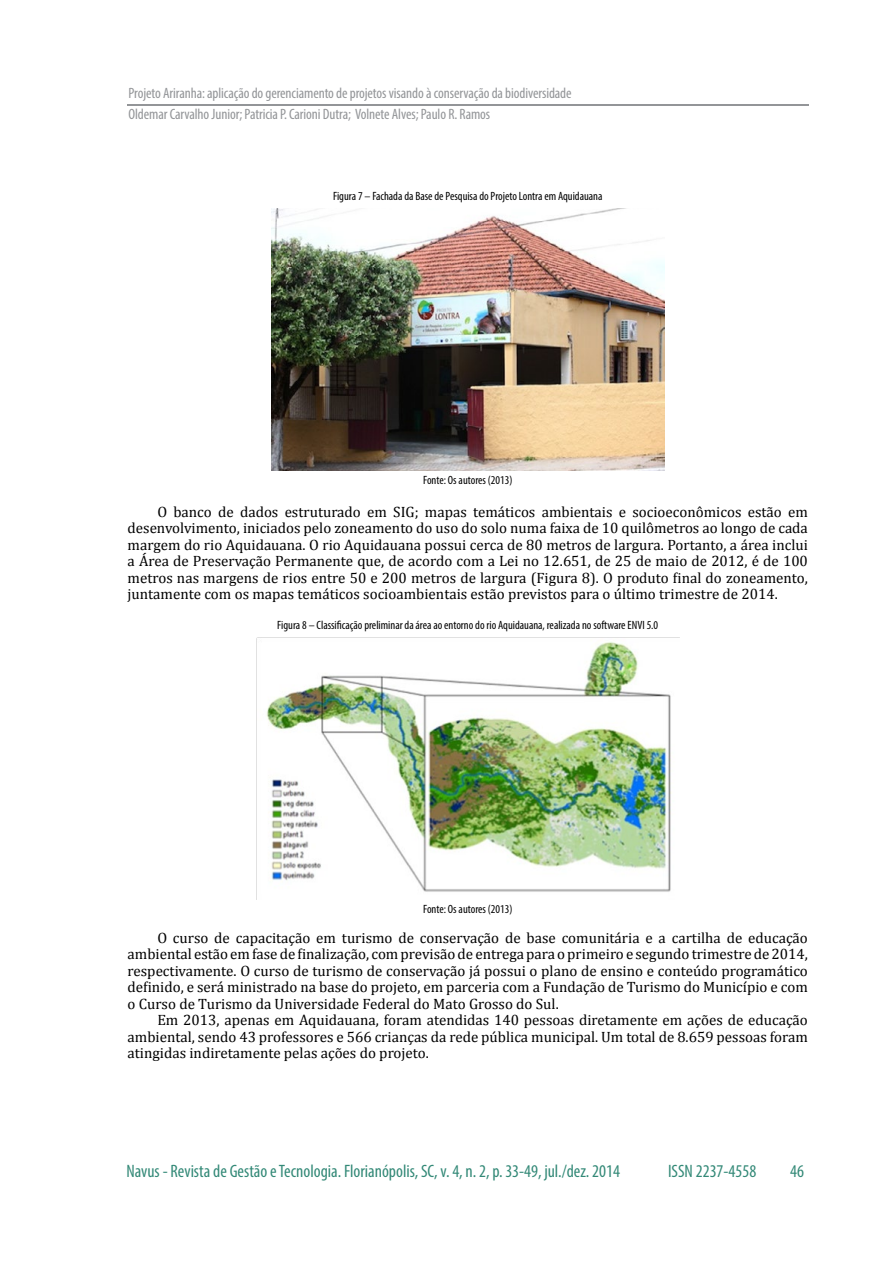
<style>
.page{position:relative;width:893px;height:1263px;background:#fff}
.page>*{position:absolute;margin:0;border:0;box-sizing:border-box;transform-origin:0 0}
.t1{font:condensed 18px "Myriad Pro";color:#338977}
.t2{font:15px/16.5px "Cambria";color:#000;text-align:justify}
.t3{font:condensed 15px/21px "Myriad Pro";letter-spacing:-.005em;color:#939598}
.t4{font:condensed 12px "Myriad Pro";color:#000}
</style>
<div class="page">
<hr style="left:128px;top:104px;width:681px;height:2px;background:#939598">
<img style="left:272px;top:208px;width:392px;height:262px">
<img style="left:256px;top:637px;width:423px;height:262px">
<p class="t3" style="left:128px;top:83px;width:445px">Projeto Ariranha: aplicação do gerenciamento de projetos visando à conservação da biodiversidade<br>Oldemar Carvalho Junior; Patricia P. Carioni Dutra; Volnete Alves; Paulo R. Ramos</p>
<p class="t4" style="left:333px;top:189px;width:271px">Figura 7 – Fachada da Base de Pesquisa do Projeto Lontra em Aquidauana</p>
<p class="t4" style="left:423px;top:473px;width:91px">Fonte: Os autores (2013)</p>
<p class="t2" style="left:128px;top:503px;width:682px;text-indent:30px">O banco de dados estruturado em SIG; mapas temáticos ambientais e socioeconômicos estão em desenvolvimento, iniciados pelo zoneamento do uso do solo numa faixa de 10 quilômetros ao longo de cada margem do rio Aquidauana. O rio Aquidauana possui cerca de 80 metros de largura. Portanto, a área inclui a Área de Preservação Permanente que, de acordo com a Lei no 12.651, de 25 de maio de 2012, é de 100 metros nas margens de rios entre 50 e 200 metros de largura (Figura 8). O produto final do zoneamento, juntamente com os mapas temáticos socioambientais estão previstos para o último trimestre de 2014.</p>
<p class="t4" style="left:277px;top:618px;width:382px">Figura 8 – Classificação preliminar da área ao entorno do rio Aquidauana, realizada no software ENVI 5.0</p>
<p class="t4" style="left:423px;top:902px;width:91px">Fonte: Os autores (2013)</p>
<p class="t2" style="left:128px;top:929px;width:682px;text-indent:30px">O curso de capacitação em turismo de conservação de base comunitária e a cartilha de educação ambiental estão em fase de finalização, com previsão de entrega para o primeiro e segundo trimestre de 2014, respectivamente. O curso de turismo de conservação já possui o plano de ensino e conteúdo programático definido, e será ministrado na base do projeto, em parceria com a Fundação de Turismo do Município e com o Curso de Turismo da Universidade Federal do Mato Grosso do Sul.</p>
<p class="t2" style="left:128px;top:1012px;width:682px;text-indent:30px">Em 2013, apenas em Aquidauana, foram atendidas 140 pessoas diretamente em ações de educação ambiental, sendo 43 professores e 566 crianças da rede pública municipal. Um total de 8.659 pessoas foram atingidas indiretamente pelas ações do projeto.</p>
<p class="t1" style="left:126px;top:1160px;width:495px">Navus - Revista de Gestão e Tecnologia. Florianópolis, SC, v. 4, n. 2, p. 33-49, jul./dez. 2014</p>
<p class="t1" style="left:668px;top:1160px;width:90px">ISSN 2237-4558</p>
<p class="t1" style="left:790px;top:1160px;width:15px">46</p>
</div>
